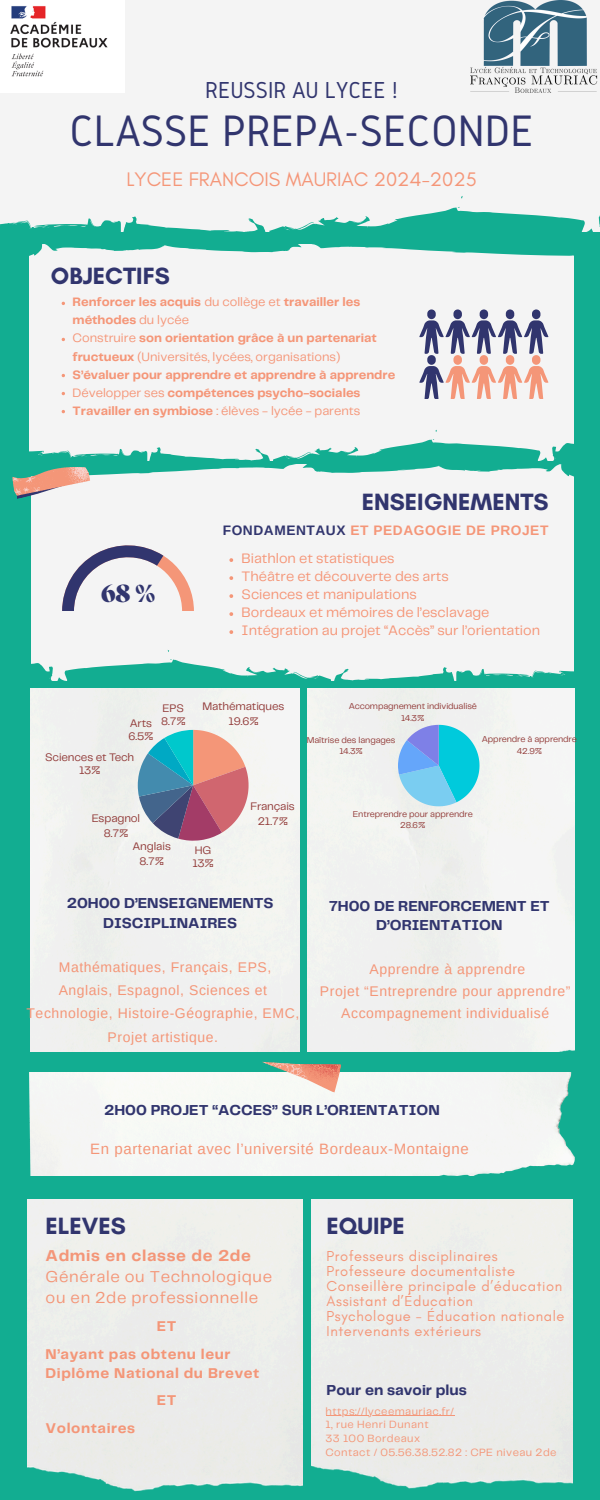
<style>
.page{position:relative;width:600px;height:1500px;background:#12ad91}
.page>*{position:absolute;margin:0;border:0;box-sizing:border-box;transform-origin:0 0}
.t1{font:45.7px "Gidole";color:#31356e}
.t2{font:800 25.6px "Migra";color:#31356e}
.t3{font:700 24px "Glacial Indifference";color:#31356e}
.t4{font:24px "Gidole";color:#31356e}
.t5{font:20px "Glacial Indifference";color:#f49678}
.t6{font:16.4px/20.7px "Telegraf";letter-spacing:.04em;color:#f49678}
.t7{font:700 15px/19.5px "Telegraf";color:#31356e;text-align:center}
.t8{font:15px "Arimo";letter-spacing:.04em;color:#f49678}
.t9{font:14.7px "Glacial Indifference";letter-spacing:.04em;color:#f49678}
.t10{font:700 14.7px/18.9px "Telegraf";letter-spacing:.04em;color:#f49678}
.t11{font:14.2px "Telegraf";color:#f49678}
.t12{font:14px/23.2px "Arimo";letter-spacing:.04em;color:#f49678;text-align:center}
.t13{font:700 13.7px "Arimo";letter-spacing:.04em;color:#f49678}
.t14{font:700 12.7px/18px "Telegraf";color:#f49678}
.t15{font:12.7px/18px "Telegraf";color:#f49678}
.t16{font:11.4px/12.9px "Telegraf";letter-spacing:-.01em;color:#923b39;text-align:center}
.t17{font:11px "Telegraf";letter-spacing:.04em;color:#f49678}
.t18{font:8.9px/11.7px "Telegraf";letter-spacing:-.01em;color:#923b39;text-align:center}
.s1{font-weight:400}
.s2{font-weight:700}
.s3{color:#31356e}
</style>
<div class="page">
<div style="left:0;top:0;width:600px;height:232px;background:#f4f4f4"></div>
<svg style="left:29px;top:244px;width:545px;height:216px;background:#e3eeec"></svg>
<svg style="left:31px;top:465px;width:543px;height:215px;background:#e5efed"></svg>
<svg style="left:62px;top:545px;width:132px;height:66px;background:#d2cad1"></svg>
<div style="left:30px;top:688px;width:270px;height:363px;background:#f0f0f0"></div>
<svg style="left:138px;top:730px;width:111px;height:111px;background:#9d949f"></svg>
<div style="left:307px;top:688px;width:267px;height:363px;background:#f0f2f0"></div>
<svg style="left:398px;top:725px;width:82px;height:81px;background:#68c6e9"></svg>
<svg style="left:419px;top:309px;width:129px;height:90px;background:#c3b4bd"></svg>
<svg style="left:229px;top:558px;width:4px;height:4px"></svg>
<svg style="left:229px;top:576px;width:4px;height:4px"></svg>
<svg style="left:229px;top:594px;width:4px;height:4px"></svg>
<svg style="left:229px;top:612px;width:4px;height:4px"></svg>
<svg style="left:229px;top:630px;width:4px;height:4px"></svg>
<div style="left:27px;top:1199px;width:276px;height:293px;background:#ebebeb"></div>
<div style="left:311px;top:1199px;width:262px;height:290px;background:#ebeceb"></div>
<div style="left:29px;top:1073px;width:546px;height:103px;background:#f5f6f5"></div>
<hr style="left:326px;top:1415px;width:129px;height:1px;background:#f49678">
<img style="left:470px;top:0;width:127px;height:92px">
<svg style="left:259px;top:1048px;width:82px;height:45px"></svg>
<svg style="left:12px;top:465px;width:78px;height:34px"></svg>
<img style="left:0;top:0;width:124px;height:92px">
<p class="t4" style="left:205px;top:77px;width:194px">REUSSIR AU LYCEE !</p>
<p class="t1" style="left:69px;top:106px;width:466px">CLASSE PREPA-SECONDE</p>
<p class="t5" style="left:126px;top:167px;width:352px">LYCEE FRANCOIS MAURIAC 2024-2025</p>
<h2 class="t3" style="left:51px;top:262px;width:120px">OBJECTIFS</h2>
<p class="t14" style="left:73px;top:294px;width:289px">Renforcer les acquis <span class="s1">du collège et</span> travailler les méthodes <span class="s1">du lycée</span></p>
<h3 class="t15" style="left:73px;top:330px;width:306px">Construire <span class="s2">son orientation grâce à un partenariat fructueux</span> (Universités, lycées, organisations)</h3>
<h1 class="t14" style="left:73px;top:366px;width:324px">S’évaluer pour apprendre et apprendre à apprendre</h1>
<h4 class="t14" style="left:73px;top:384px;width:289px"><span class="s1">Développer ses</span> compétences psycho-sociales</h4>
<p class="t15" style="left:73px;top:402px;width:289px"><span class="s2">Travailler en symbiose</span> : élèves - lycée - parents</p>
<p class="t3" style="left:362px;top:487px;width:188px">ENSEIGNEMENTS</p>
<h2 class="t2" style="left:101px;top:582px;width:56px">68%</h2>
<h5 class="t13" style="left:223px;top:522px;width:327px"><span class="s3">FONDAMENTAUX</span> ET PEDAGOGIE DE PROJET</h5>
<p class="t11" style="left:242px;top:553px;width:154px">Biathlon et statistiques</p>
<p class="t11" style="left:242px;top:571px;width:209px">Théâtre et découverte des arts</p>
<p class="t11" style="left:242px;top:589px;width:177px">Sciences et manipulations</p>
<p class="t11" style="left:242px;top:607px;width:249px">Bordeaux et mémoires de l’esclavage</p>
<p class="t11" style="left:242px;top:625px;width:300px">Intégration au projet “Accès” sur l’orientation</p>
<p class="t16" style="left:129px;top:702px;width:59px;line-height:13.9px;text-align:left;text-indent:34px">EPS<br>Arts 8.7%<br>6.5%</p>
<p class="t16" style="left:45px;top:752px;width:90px">Sciences et Tech<br>13%</p>
<p class="t16" style="left:92px;top:811px;width:50px;line-height:15.3px">Espagnol<br>8.7%</p>
<p class="t16" style="left:202px;top:699px;width:84px;line-height:15.1px">Mathématiques<br>19.6%</p>
<p class="t18" style="left:349px;top:700px;width:130px">Accompagnement individualisé<br>14.3%</p>
<p class="t18" style="left:307px;top:734px;width:90px">Maîtrise des langages<br>14.3%</p>
<p class="t18" style="left:482px;top:734px;width:96px">Apprendre à apprendre<br>42.9%</p>
<p class="t16" style="left:251px;top:800px;width:46px;line-height:14.7px">Français<br>21.7%</p>
<p class="t18" style="left:353px;top:808px;width:121px">Entreprendre pour apprendre<br>28.6%</p>
<p class="t16" style="left:133px;top:839px;width:40px;line-height:15.3px">Anglais<br>8.7%</p>
<p class="t16" style="left:192px;top:844px;width:23px;text-align:left">HG<br>13%</p>
<h2 class="t7" style="left:67px;top:894px;width:208px">20H00 D’ENSEIGNEMENTS<br>DISCIPLINAIRES</h2>
<p class="t12" style="left:27px;top:955px;width:274px">Mathématiques, Français, EPS,<br>Anglais, Espagnol, Sciences et<br>Technologie, Histoire-Géographie, EMC,<br>Projet artistique.</p>
<p class="t7" style="left:329px;top:897px;width:222px">7H00 DE RENFORCEMENT ET<br>D’ORIENTATION</p>
<p class="t12" style="left:370px;top:958px;width:157px">Apprendre à apprendre</p>
<p class="t12" style="left:320px;top:979px;width:252px">Projet “Entreprendre pour apprendre”</p>
<p class="t12" style="left:341px;top:1001px;width:210px">Accompagnement individualisé</p>
<h5 class="t7" style="left:104px;top:1101px;width:337px">2H00 PROJET “ACCES” SUR L’ORIENTATION</h5>
<p class="t8" style="left:90px;top:1140px;width:380px">En partenariat avec l’université Bordeaux-Montaigne</p>
<p class="t3" style="left:46px;top:1211px;width:82px">ELEVES</p>
<h5 class="t6" style="left:46px;top:1246px;width:228px"><span class="s2">Admis en classe de 2de<br></span>Générale ou Technologique ou en 2de professionnelle</h5>
<p class="t10" style="left:157px;top:1317px;width:21px">ET</p>
<p class="t10" style="left:46px;top:1345px;width:215px">N’ayant pas obtenu leur<br>Diplôme National du Brevet</p>
<p class="t10" style="left:157px;top:1392px;width:21px">ET</p>
<p class="t10" style="left:46px;top:1420px;width:91px">Volontaires</p>
<h5 class="t3" style="left:327px;top:1211px;width:80px">EQUIPE</h5>
<h6 class="t9" style="left:327px;top:1247px;width:173px">Professeurs disciplinaires</h6>
<p class="t9" style="left:327px;top:1262px;width:190px">Professeure documentaliste</p>
<h2 class="t9" style="left:327px;top:1277px;width:237px">Conseillère principale d’éducation</h2>
<p class="t9" style="left:327px;top:1292px;width:148px">Assistant d’Éducation</p>
<p class="t9" style="left:327px;top:1307px;width:240px">Psychologue - Éducation nationale</p>
<p class="t9" style="left:327px;top:1322px;width:156px">Intervenants extérieurs</p>
<h2 class="t7" style="left:327px;top:1381px;width:142px">Pour en savoir plus</h2>
<p class="t17" style="left:326px;top:1406px;width:130px">https://lyceemauriac.fr/</p>
<h5 class="t17" style="left:326px;top:1420px;width:105px">1, rue Henri Dunant</h5>
<p class="t17" style="left:326px;top:1434px;width:96px">33 100 Bordeaux</p>
<p class="t17" style="left:326px;top:1447px;width:233px">Contact / 05.56.38.52.82 : CPE niveau 2de</p>
</div>
